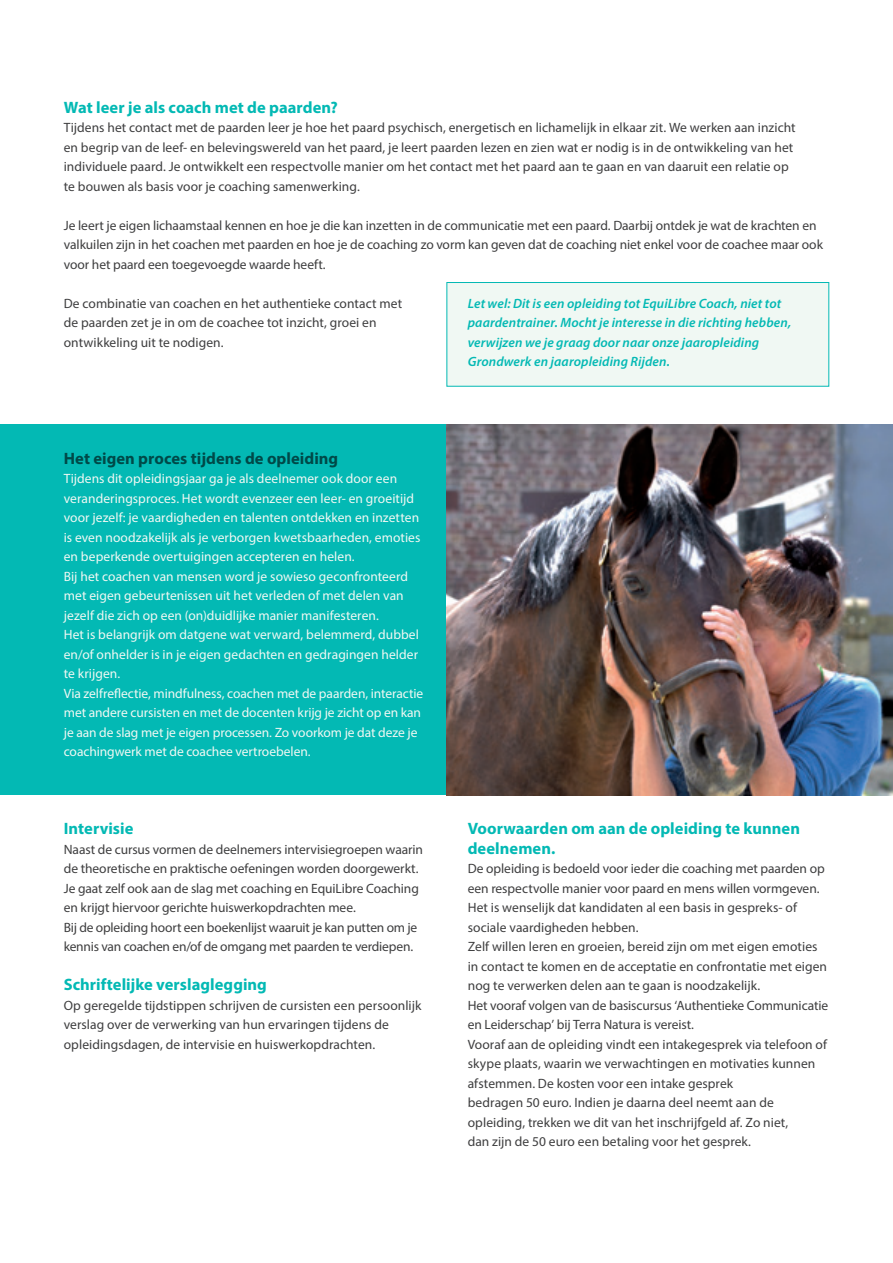
<style>
.page{position:relative;width:893px;height:1263px;background:#fff}
.page>*{position:absolute;margin:0;border:0;box-sizing:border-box;transform-origin:0 0}
.t1{font:700 16.5px/19.5px "Myriad Pro";color:#03b9b4}
.t2{font:700 16.5px "Myriad Pro";letter-spacing:.005em;color:#004948}
.t3{font:13.5px/19.5px "Myriad Pro";color:#3e3e3f}
.t4{font:13.5px/19.5px "Myriad Pro";color:#f0f8f3}
.t5{font:italic 600 13.5px/19.5px "Myriad Pro";letter-spacing:.01em;color:#03b9b4}
</style>
<div class="page">
<div style="left:446px;top:282px;width:383px;height:105px;background:#f0f8f3;border:1px solid #03b9b4"></div>
<div style="left:0;top:424px;width:446px;height:371px;background:#03b9b4"></div>
<img style="left:446px;top:424px;width:447px;height:371px">
<p class="t1" style="left:64px;top:97px;width:276px">Wat leer je als coach met de paarden?</p>
<p class="t3" style="left:64px;top:118px;width:733px">Tijdens het contact met de paarden leer je hoe het paard psychisch, energetisch en lichamelijk in elkaar zit. We werken aan inzicht en begrip van de leef- en belevingswereld van het paard, je leert paarden lezen en zien wat er nodig is in de ontwikkeling van het individuele paard. Je ontwikkelt een respectvolle manier om het contact met het paard aan te gaan en van daaruit een relatie op te bouwen als basis voor je coaching samenwerking.</p>
<p class="t3" style="left:64px;top:215px;width:761px">Je leert je eigen lichaamstaal kennen en hoe je die kan inzetten in de communicatie met een paard. Daarbij ontdek je wat de krachten en valkuilen zijn in het coachen met paarden en hoe je de coaching zo vorm kan geven dat de coaching niet enkel voor de coachee maar ook voor het paard een toegevoegde waarde heeft.</p>
<p class="t3" style="left:64px;top:293px;width:340px">De combinatie van coachen en het authentieke contact met de paarden zet je in om de coachee tot inzicht, groei en ontwikkeling uit te nodigen.</p>
<p class="t5" style="left:468px;top:293px;width:325px">Let wel: Dit is een opleiding tot EquiLibre Coach, niet tot paardentrainer. Mocht je interesse in die richting hebben, verwijzen we je graag door naar onze jaaropleiding Grondwerk en jaaropleiding Rijden.</p>
<p class="t2" style="left:64px;top:447px;width:276px">Het eigen proces tijdens de opleiding</p>
<p class="t4" style="left:64px;top:469px;width:358px">Tijdens dit opleidingsjaar ga je als deelnemer ook door een veranderingsproces. Het wordt evenzeer een leer- en groeitijd voor jezelf: je vaardigheden en talenten ontdekken en inzetten is even noodzakelijk als je verborgen kwetsbaarheden, emoties en beperkende overtuigingen accepteren en helen.</p>
<p class="t4" style="left:64px;top:566px;width:346px">Bij het coachen van mensen word je sowieso geconfronteerd met eigen gebeurtenissen uit het verleden of met delen van jezelf die zich op een (on)duidlijke manier manifesteren.</p>
<p class="t4" style="left:64px;top:625px;width:357px;text-align:justify">Het is belangrijk om datgene wat verward, belemmerd, dubbel en/of onhelder is in je eigen gedachten en gedragingen helder te krijgen.</p>
<p class="t4" style="left:64px;top:683px;width:361px">Via zelfreflectie, mindfulness, coachen met de paarden, interactie met andere cursisten en met de docenten krijg je zicht op en kan je aan de slag met je eigen processen. Zo voorkom je dat deze je coachingwerk met de coachee vertroebelen.</p>
<p class="t1" style="left:64px;top:818px;width:71px">Intervisie</p>
<p class="t3" style="left:64px;top:839px;width:361px">Naast de cursus vormen de deelnemers intervisiegroepen waarin de theoretische en praktische oefeningen worden doorgewerkt.</p>
<p class="t3" style="left:64px;top:878px;width:357px">Je gaat zelf ook aan de slag met coaching en EquiLibre Coaching en krijgt hiervoor gerichte huiswerkopdrachten mee.</p>
<p class="t3" style="left:64px;top:917px;width:355px">Bij de opleiding hoort een boekenlijst waaruit je kan putten om je kennis van coachen en/of de omgang met paarden te verdiepen.</p>
<p class="t1" style="left:64px;top:974px;width:205px">Schriftelijke verslaglegging</p>
<p class="t3" style="left:64px;top:995px;width:359px">Op geregelde tijdstippen schrijven de cursisten een persoonlijk verslag over de verwerking van hun ervaringen tijdens de opleidingsdagen, de intervisie en huiswerkopdrachten.</p>
<p class="t1" style="left:468px;top:818px;width:334px">Voorwaarden om aan de opleiding te kunnen deelnemen.</p>
<p class="t3" style="left:468px;top:859px;width:358px">De opleiding is bedoeld voor ieder die coaching met paarden op een respectvolle manier voor paard en mens willen vormgeven.</p>
<p class="t3" style="left:468px;top:898px;width:331px">Het is wenselijk dat kandidaten al een basis in gespreks- of sociale vaardigheden hebben.</p>
<p class="t3" style="left:468px;top:937px;width:361px">Zelf willen leren en groeien, bereid zijn om met eigen emoties in contact te komen en de acceptatie en confrontatie met eigen nog te verwerken delen aan te gaan is noodzakelijk.</p>
<p class="t3" style="left:468px;top:995px;width:362px">Het vooraf volgen van de basiscursus ‘Authentieke Communicatie en Leiderschap’ bij Terra Natura is vereist.</p>
<p class="t3" style="left:468px;top:1034px;width:361px">Vooraf aan de opleiding vindt een intakegesprek via telefoon of skype plaats, waarin we verwachtingen en motivaties kunnen afstemmen. De kosten voor een intake gesprek<br>bedragen 50 euro. Indien je daarna deel neemt aan de opleiding, trekken we dit van het inschrijfgeld af. Zo niet,<br>dan zijn de 50 euro een betaling voor het gesprek.</p>
</div>
